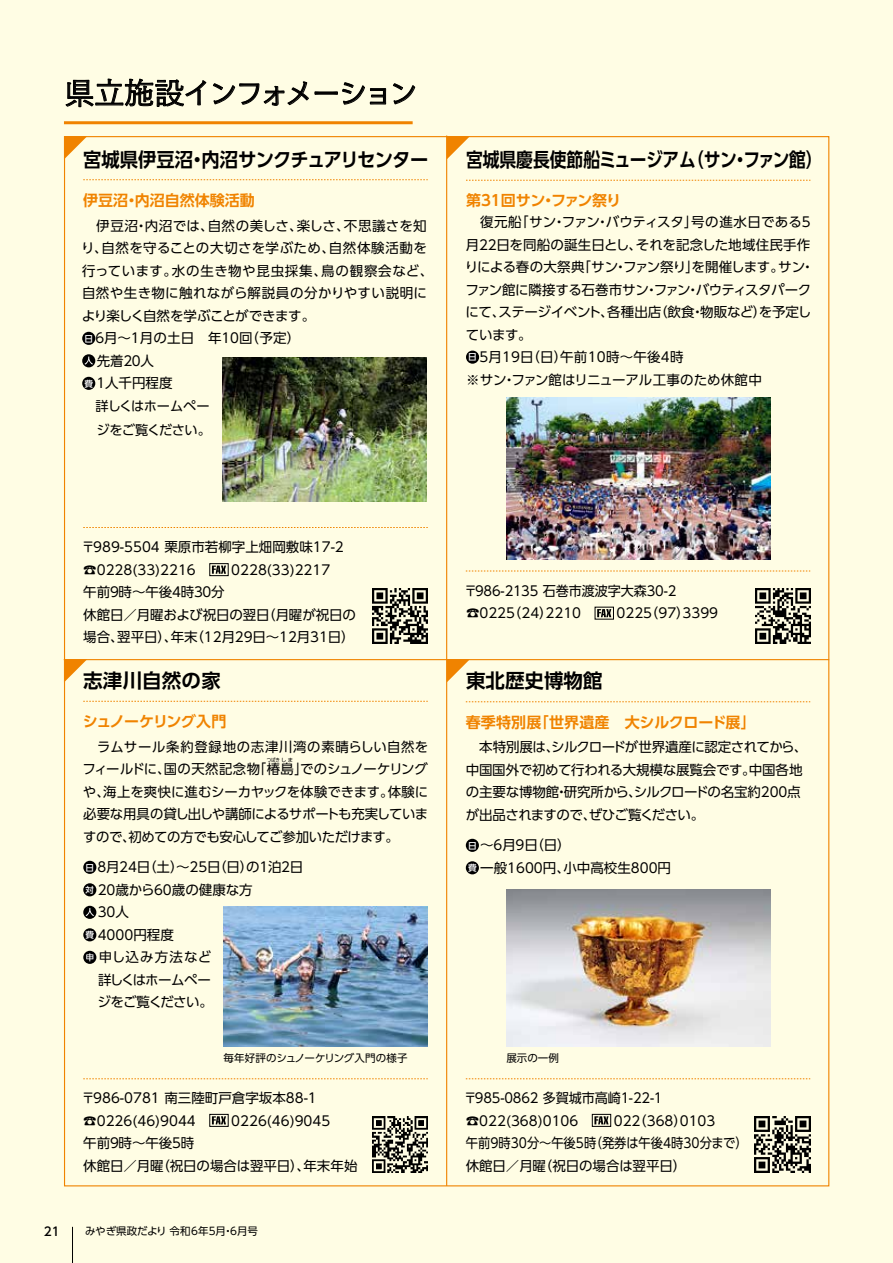
<style>
.page{position:relative;width:893px;height:1263px;background:#fffde4}
.page>*{position:absolute;margin:0;border:0;box-sizing:border-box;transform-origin:0 0}
.t1{font:30px "P Bunkyu Go Pr 6 N R";letter-spacing:-.125em;color:#000}
.t2{font:700 19.5px "UD Shin Go Pro De";letter-spacing:-.02em;color:#000;scale:.86 1}
.t3{font:700 19.5px "UD Shin Go Pro De";letter-spacing:-.025em;color:#000;scale:.94 1}
.t4{font:700 19.5px "UD Shin Go Pro De";color:#000}
.t5{font:700 15px "UD Shin Go Pro De";color:#f08300}
.t6{font:700 15px "UD Shin Go Pro De";letter-spacing:-.025em;color:#f08300}
.t7{font:700 15px "UD Shin Go Pro De";letter-spacing:-.03em;color:#f08300}
.t8{font:13.5px/22.5px "UD Shin Go Pro";letter-spacing:-.005em;color:#000}
.t9{font:13.5px/22.5px "UD Shin Go Pro";letter-spacing:-.025em;color:#000}
.t10{font:13.5px "UD Shin Go Pro";letter-spacing:.03em;color:#000}
.t11{font:13.5px/22.5px "UD Shin Go Pro";letter-spacing:.035em;color:#000}
.t12{font:13.5px "UD Shin Go Pro";letter-spacing:.05em;color:#000}
.t13{font:13.5px "UD Shin Go Pro";letter-spacing:-.105em;color:#000}
.t14{font:13.5px "UD Shin Go Pro";letter-spacing:-.04em;color:#000}
.t15{font:13.5px "UD Shin Go Pro";letter-spacing:-.17em;color:#000}
.t16{font:13.5px "UD Shin Go Pro";letter-spacing:-.06em;color:#000}
.t17{font:13.5px "UD Shin Go Pro";letter-spacing:-.045em;color:#000}
.t18{font:13.5px "UD Shin Go Pro";letter-spacing:.075em;color:#000}
.t19{font:13.2px/24px "UD Shin Go Pro";letter-spacing:-.03em;color:#000;text-align:right}
.t20{font:500 12px "UD Shin Go Pro";color:#000}
.t21{font:10.5px "UD Shin Go Pro";color:#000}
.t22{font:10.5px "UD Shin Go Pro Regula 1";letter-spacing:-.005em;color:#000}
.t23{font:5.25px "UD Shin Go Pro";letter-spacing:.13em;color:#000;scale:.85 1}
.s1{font-weight:500;font-size:8.7px;color:#fff}
.s2{font-weight:500;font-size:8.4px;color:#fff}
</style>
<div class="page">
<hr style="left:64px;top:121px;width:349px;height:3px;background:#f08300">
<svg style="left:64px;top:136px;width:23px;height:23px"></svg>
<svg style="left:447px;top:136px;width:23px;height:23px"></svg>
<hr style="left:446px;top:136px;width:1px;height:1050px;background:#f08300">
<svg style="left:64px;top:660px;width:23px;height:22px"></svg>
<svg style="left:447px;top:660px;width:23px;height:22px"></svg>
<hr style="left:64px;top:659px;width:765px;height:1px;background:#f08300">
<svg style="left:83px;top:179px;width:345px;height:1px"></svg>
<svg style="left:83px;top:527px;width:345px;height:1px"></svg>
<div style="left:209px;top:563px;width:20px;height:13px;border:1px solid #000"></div>
<svg style="left:212px;top:566px;width:14px;height:8px"></svg>
<img style="left:372px;top:589px;width:56px;height:55px">
<div style="left:466px;top:351px;width:13px;height:13px;background:#000;border-radius:50%"></div>
<svg style="left:466px;top:180px;width:344px;height:1px"></svg>
<svg style="left:597px;top:609px;width:14px;height:8px"></svg>
<svg style="left:466px;top:571px;width:344px;height:1px"></svg>
<img style="left:755px;top:589px;width:55px;height:55px">
<div style="left:82px;top:332px;width:13px;height:13px;background:#000;border-radius:50%"></div>
<svg style="left:82px;top:354px;width:13px;height:13px"></svg>
<svg style="left:85px;top:357px;width:8px;height:8px"></svg>
<div style="left:82px;top:377px;width:13px;height:13px;background:#000;border-radius:50%"></div>
<img style="left:223px;top:357px;width:204px;height:145px">
<img style="left:506px;top:398px;width:264px;height:161px">
<svg style="left:83px;top:701px;width:345px;height:1px"></svg>
<svg style="left:83px;top:1078px;width:345px;height:1px"></svg>
<div style="left:209px;top:1114px;width:20px;height:13px;border:1px solid #000"></div>
<svg style="left:212px;top:1116px;width:14px;height:8px"></svg>
<img style="left:224px;top:906px;width:204px;height:141px">
<svg style="left:466px;top:701px;width:344px;height:1px"></svg>
<div style="left:83px;top:861px;width:13px;height:13px;background:#000;border-radius:50%"></div>
<div style="left:83px;top:883px;width:13px;height:13px;background:#000;border-radius:50%"></div>
<svg style="left:83px;top:906px;width:13px;height:13px"></svg>
<svg style="left:86px;top:908px;width:8px;height:8px"></svg>
<div style="left:83px;top:928px;width:13px;height:13px;background:#000;border-radius:50%"></div>
<svg style="left:83px;top:951px;width:13px;height:13px"></svg>
<svg style="left:86px;top:953px;width:7px;height:8px"></svg>
<div style="left:466px;top:839px;width:13px;height:13px;background:#000;border-radius:50%"></div>
<div style="left:466px;top:861px;width:13px;height:13px;background:#000;border-radius:50%"></div>
<svg style="left:466px;top:1078px;width:344px;height:1px"></svg>
<div style="left:592px;top:1114px;width:19px;height:13px;border:1px solid #000"></div>
<svg style="left:594px;top:1116px;width:15px;height:8px"></svg>
<img style="left:506px;top:889px;width:264px;height:157px">
<svg style="left:65px;top:78px;width:321px;height:30px"></svg>
<svg style="left:393px;top:83px;width:23px;height:22px"></svg>
<img style="left:755px;top:1117px;width:55px;height:55px">
<img style="left:372px;top:1117px;width:56px;height:55px">
<hr style="left:72px;top:1227px;width:1px;height:36px;background:#000">
<h1 class="t1" style="left:64px;top:76px;width:356px">県立施設インフォメーション</h1>
<h2 class="t3" style="left:83px;top:143px;width:369px">宮城県伊豆沼・内沼サンクチュアリセンター</h2>
<p class="t5" style="left:83px;top:188px;width:173px">伊豆沼・内沼自然体験活動</p>
<p class="t10" style="left:82px;top:215px;width:346px">　伊豆沼・内沼では、自然の美しさ、楽しさ、不思議さを知</p>
<p class="t10" style="left:81px;top:237px;width:347px">り、自然を守ることの大切さを学ぶため、自然体験活動を</p>
<p class="t12" style="left:82px;top:260px;width:352px">行っています。水の生き物や昆虫採集、鳥の観察会など、</p>
<p class="t10" style="left:82px;top:282px;width:347px">自然や生き物に触れながら解説員の分かりやすい説明に</p>
<p class="t14" style="left:82px;top:305px;width:235px">より楽しく自然を学ぶことができます。</p>
<p class="t15" style="left:84px;top:327px;width:217px"><span class="s1">日</span>６月～１月の土日　年１０回（予定）</p>
<p class="t8" style="left:97px;top:349px;width:59px">先着２０人</p>
<p class="t8" style="left:84px;top:371px;width:90px"><span class="s1">費</span>１人千円程度</p>
<p class="t19" style="left:82px;top:393px;width:130px">　詳しくはホームページをご覧ください。</p>
<h2 class="t2" style="left:466px;top:143px;width:416px">宮城県慶長使節船ミュージアム（サン・ファン館）</h2>
<p class="t6" style="left:466px;top:188px;width:157px">第31回サン・ファン祭り</p>
<p class="t8" style="left:465px;top:210px;width:351px">　復元船「サン・ファン・バウティスタ」号の進水日である５月２２日を同船の誕生日とし、それを記念した地域住民手作りによる春の大祭典「サン・ファン祭り」を開催します。サン・ファン館に隣接する石巻市サン・ファン・バウティスタパークにて、ステージイベント、各種出店（飲食・物販など）を予定しています。<br><span class="s1">日</span> 5月19日（日）午前10時～午後4時<br>※サン・ファン館はリニューアル工事のため休館中</p>
<p class="t8" style="left:82px;top:535px;width:264px">〒989-5504 栗原市若柳字上畑岡敷味17-2 ☎0228(33)2216　</p>
<p class="t8" style="left:231px;top:558px;width:101px">0228(33)2217</p>
<p class="t8" style="left:83px;top:580px;width:274px">午前９時～午後４時３０分<br>休館日／月曜および祝日の翌日（月曜が祝日の場合、翌平日）、年末（12月29日～12月31日）</p>
<h2 class="t4" style="left:83px;top:665px;width:139px">志津川自然の家</h2>
<p class="t7" style="left:83px;top:709px;width:145px">シュノーケリング入門</p>
<p class="t11" style="left:83px;top:735px;width:347px">　ラムサール条約登録地の志津川湾の素晴らしい自然をフィールドに、国の天然記念物「椿島」でのシュノーケリング</p>
<p class="t23" style="left:267px;top:755px;width:33px">つばきしま</p>
<p class="t8" style="left:83px;top:780px;width:347px;text-align:justify">や、海上を爽快に進むシーカヤックを体験できます。体験に必要な用具の貸し出しや講師によるサポートも充実していますので、初めての方でも安心してご参加いただけます。</p>
<p class="t13" style="left:86px;top:856px;width:219px"><span class="s1">日</span>８月24日（土）～25日（日）の１泊２日</p>
<p class="t8" style="left:86px;top:878px;width:169px"><span class="s2">対</span> 20歳から60歳の健康な方</p>
<p class="t8" style="left:98px;top:900px;width:33px">30人</p>
<p class="t8" style="left:86px;top:923px;width:90px"><span class="s1">費</span> 4000円程度</p>
<p class="t18" style="left:99px;top:946px;width:114px">申し込み方法など</p>
<p class="t16" style="left:98px;top:969px;width:114px">詳しくはホームペー</p>
<p class="t17" style="left:98px;top:991px;width:117px">ジをご覧ください。</p>
<p class="t8" style="left:464px;top:579px;width:214px">〒986-2135 石巻市渡波字大森30-2 ☎0225（24）2210　</p>
<p class="t8" style="left:616px;top:601px;width:103px">0225（97）3399</p>
<h2 class="t4" style="left:466px;top:665px;width:138px">東北歴史博物館</h2>
<p class="t5" style="left:466px;top:710px;width:291px">春季特別展「世界遺産　大シルクロード展」</p>
<p class="t9" style="left:466px;top:735px;width:343px">　本特別展は、シルクロードが世界遺産に認定されてから、中国国外で初めて行われる大規模な展覧会です。中国各地の主要な博物館・研究所から、シルクロードの名宝約200点が出品されますので、ぜひご覧ください。</p>
<p class="t8" style="left:468px;top:833px;width:205px"><span class="s1">日</span>～6月9日（日）<br><span class="s1">費</span>一般1600円、小中高校生800円</p>
<p class="t21" style="left:224px;top:1050px;width:185px">毎年好評のシュノーケリング入門の様子</p>
<p class="t21" style="left:506px;top:1050px;width:54px">展示の一例</p>
<p class="t8" style="left:82px;top:1086px;width:237px">〒986-0781 南三陸町戸倉字坂本88-1 ☎0226(46)9044　</p>
<p class="t8" style="left:231px;top:1109px;width:101px">0226(46)9045</p>
<p class="t8" style="left:83px;top:1131px;width:276px">午前９時～午後５時<br>休館日／月曜（祝日の場合は翌平日）、年末年始</p>
<p class="t20" style="left:44px;top:1222px;width:17px">21</p>
<p class="t22" style="left:85px;top:1222px;width:174px">みやぎ県政だより 令和6年5月・6月号</p>
<p class="t8" style="left:464px;top:1086px;width:200px">〒985-0862 多賀城市高崎1-22-1 ☎022(368)0106　</p>
<p class="t8" style="left:466px;top:1109px;width:283px;text-indent:148px">022（368）0103<br>午前9時30分～午後5時（発券は午後4時30分まで）休館日／月曜（祝日の場合は翌平日）</p>
</div>
